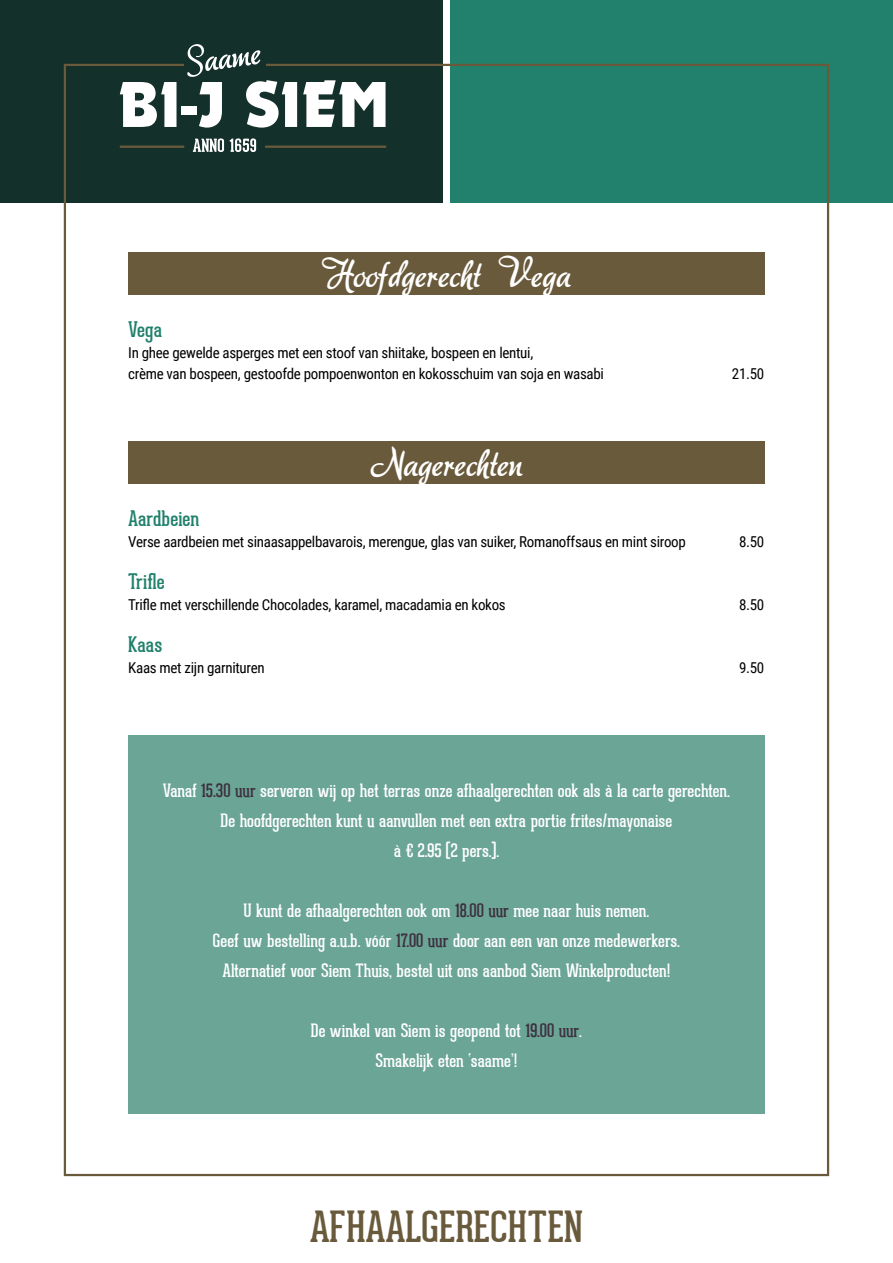
<style>
.page{position:relative;width:893px;height:1263px;background:#fff}
.page>*{position:absolute;margin:0;border:0;box-sizing:border-box;transform-origin:0 0}
.t1{font:42px "Geared Slab";color:#6a5a3c}
.t2{font:36px "aka Dora";color:#fff}
.t3{font:21px "Geared Slab";color:#21816c}
.t4{font:18px/30px "Geared Slab";color:#fff;text-align:center}
.t5{font:15px/21px "Roboto Condensed";letter-spacing:-.02em;color:#000}
.s1{color:#3d313f}
</style>
<div class="page">
<div style="left:451px;top:0;width:442px;height:202px;background:#21816c"></div>
<div style="left:128px;top:736px;width:637px;height:378px;background:#6ba596"></div>
<div style="left:0;top:0;width:442px;height:202px;background:#14302a"></div>
<svg style="left:193px;top:138px;width:31px;height:14px"></svg>
<svg style="left:230px;top:138px;width:26px;height:14px"></svg>
<svg style="left:120px;top:82px;width:57px;height:45px"></svg>
<div style="left:182px;top:107px;width:15px;height:8px;background:#fff"></div>
<svg style="left:303px;top:80px;width:83px;height:47px"></svg>
<hr style="left:120px;top:146px;width:64px;height:2px;background:#6a5a3c">
<hr style="left:265px;top:146px;width:121px;height:2px;background:#6a5a3c">
<div style="left:128px;top:253px;width:637px;height:42px;background:#6a5a3c"></div>
<div style="left:128px;top:442px;width:637px;height:42px;background:#6a5a3c"></div>
<svg style="left:187px;top:44px;width:110px;height:84px"></svg>
<h2 class="t2" style="left:322px;top:250px;width:251px">Hoofdgerecht Vega</h2>
<p class="t3" style="left:128px;top:317px;width:35px">Vega</p>
<p class="t5" style="left:128px;top:341px;width:477px">In ghee gewelde asperges met een stoof van shiitake, bospeen en lentui,<br>crème van bospeen, gestoofde pompoenwonton en kokosschuim van soja en wasabi</p>
<h2 class="t2" style="left:370px;top:439px;width:154px">Nagerechten</h2>
<p class="t5" style="left:732px;top:362px;width:34px">21.50</p>
<p class="t3" style="left:128px;top:506px;width:73px">Aardbeien</p>
<p class="t5" style="left:128px;top:530px;width:559px">Verse aardbeien met sinaasappelbavarois, merengue, glas van suiker, Romanoffsaus en mint siroop</p>
<p class="t5" style="left:739px;top:530px;width:27px">8.50</p>
<p class="t3" style="left:128px;top:569px;width:38px">Trifle</p>
<p class="t5" style="left:128px;top:593px;width:379px">Trifle met verschillende Chocolades, karamel, macadamia en kokos</p>
<p class="t5" style="left:739px;top:593px;width:27px">8.50</p>
<p class="t3" style="left:128px;top:632px;width:35px">Kaas</p>
<p class="t5" style="left:128px;top:656px;width:138px">Kaas met zijn garnituren</p>
<p class="t5" style="left:739px;top:656px;width:27px">9.50</p>
<p class="t4" style="left:163px;top:775px;width:569px">Vanaf <span class="s1">15.30 uur</span> serveren wij op het terras onze afhaalgerechten ook als à la carte gerechten.<br>De hoofdgerechten kunt u aanvullen met een extra portie frites/mayonaise<br>à € 2.95 (2 pers.).</p>
<p class="t4" style="left:213px;top:895px;width:469px">U kunt de afhaalgerechten ook om <span class="s1">18.00 uur</span> mee naar huis nemen.<br>Geef uw bestelling a.u.b. vóór <span class="s1">17.00 uur</span> door aan een van onze medewerkers.<br>Alternatief voor Siem Thuis, bestel uit ons aanbod Siem Winkelproducten!</p>
<p class="t4" style="left:311px;top:1015px;width:273px">De winkel van Siem is geopend tot <span class="s1">19.00 uur</span>.<br>Smakelijk eten ‘saame’!</p>
<h1 class="t1" style="left:310px;top:1201px;width:275px">AFHAALGERECHTEN</h1>
</div>
